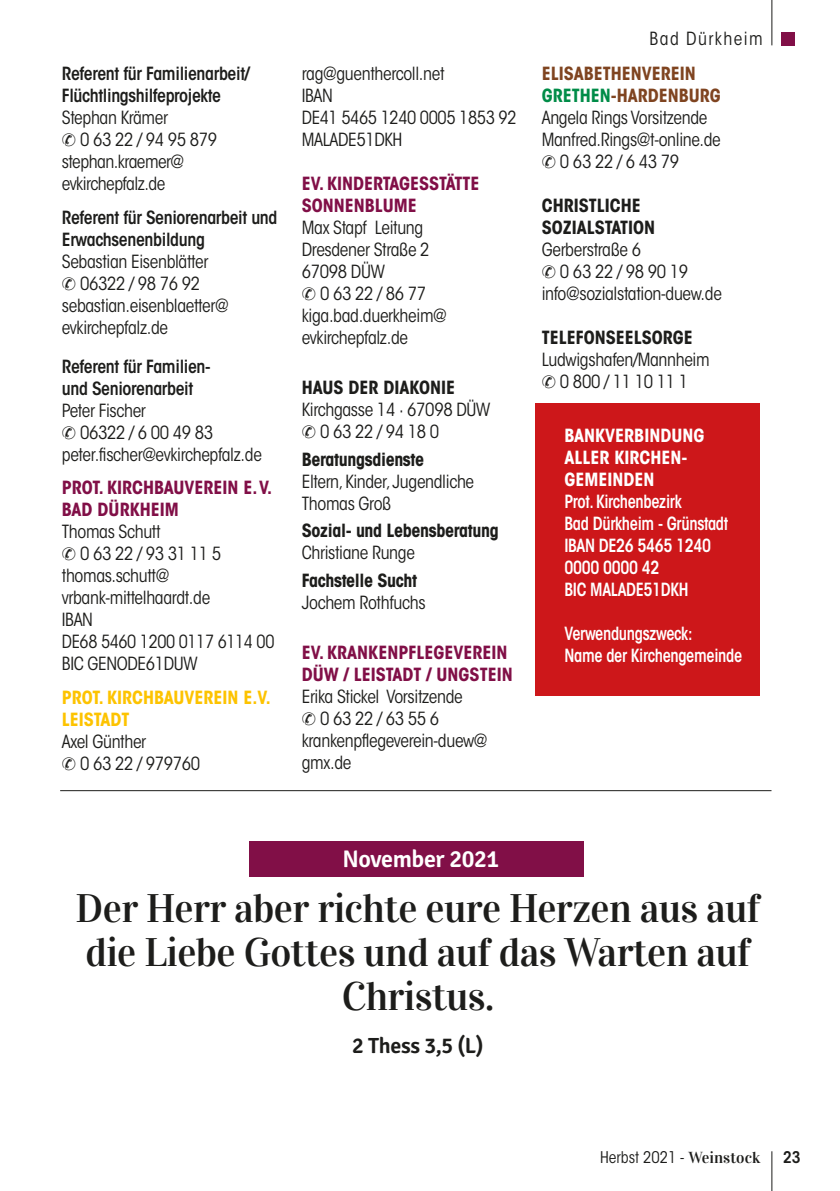
<style>
.page{position:relative;width:840px;height:1191px;background:#fff}
.page>*{position:absolute;margin:0;border:0;box-sizing:border-box;transform-origin:0 0}
.t1{font:40px/44px "Vidaloka";letter-spacing:-.015em;color:#1d1d1b;text-align:center}
.t2{font:600 24px "Signika";letter-spacing:-.015em;color:#fff}
.t3{font:600 22px "Signika";letter-spacing:-.015em;color:#1d1d1b}
.t4{font:condensed 18px/22px "ITC Avant Garde Std";letter-spacing:-.02em;color:#1d1d1b}
.t5{font:600 condensed 18px/22px "ITC Avant Garde Std";letter-spacing:-.02em;color:#1d1d1b}
.t6{font:600 condensed 18px/22px "ITC Avant Garde Std";letter-spacing:-.02em;color:#fff;scale:.92 1}
.t7{font:700 condensed 18px/22px "ITC Avant Garde Std";color:#810f47}
.t8{font:700 condensed 18px/22px "ITC Avant Garde Std";color:#1d1d1b}
.t9{font:700 condensed 18px "ITC Avant Garde Std";letter-spacing:-.02em;color:#1d1d1b}
.t10{font:700 condensed 18px/22px "ITC Avant Garde Std";color:#fff}
.t11{font:700 condensed 18px "ITC Avant Garde Std";color:#7f4420}
.t12{font:700 condensed 18px/22px "ITC Avant Garde Std";color:#fdc300}
.t13{font:condensed 18px "ITC Avant Garde Std";letter-spacing:.08em;color:#1d1d1b}
.t14{font:condensed 16px "ITC Avant Garde Std";color:#1d1d1b}
.t15{font:600 condensed 16px "ITC Avant Garde Std";color:#1d1d1b}
.s1{color:#008c48}
.s2{font-family:"Vidaloka";font-stretch:normal}
</style>
<div class="page">
<hr style="left:771px;top:1151px;width:1px;height:40px;background:#1d1d1b">
<div style="left:780px;top:32px;width:13px;height:13px;background:#810f47"></div>
<hr style="left:771px;top:0;width:1px;height:45px;background:#1d1d1b">
<div style="left:534px;top:403px;width:225px;height:292px;background:#cd171a"></div>
<hr style="left:60px;top:790px;width:711px;height:1px;background:#1d1d1b">
<div style="left:248px;top:840px;width:335px;height:36px;background:#810f47"></div>
<p class="t5" style="left:62px;top:63px;width:189px">Referent für Familienarbeit/<br>Flüchtlingshilfeprojekte</p>
<p class="t4" style="left:62px;top:107px;width:108px">Stephan Krämer</p>
<p class="t4" style="left:80px;top:129px;width:139px">0 63 22 / 94 95 879</p>
<p class="t4" style="left:62px;top:151px;width:124px">stephan.kraemer@</p>
<p class="t4" style="left:62px;top:173px;width:105px">evkirchepfalz.de</p>
<p class="t5" style="left:62px;top:206px;width:217px">Referent für Seniorenarbeit und<br>Erwachsenenbildung</p>
<p class="t4" style="left:62px;top:250px;width:148px">Sebastian Eisenblätter</p>
<p class="t4" style="left:80px;top:272px;width:122px">06322 / 98 76 92</p>
<p class="t4" style="left:62px;top:294px;width:168px">sebastian.eisenblaetter@</p>
<p class="t4" style="left:62px;top:316px;width:108px">evkirchepfalz.de</p>
<p class="t5" style="left:62px;top:355px;width:150px">Referent für Familien&shy;und Seniorenarbeit</p>
<p class="t4" style="left:62px;top:399px;width:85px">Peter Fischer</p>
<p class="t4" style="left:80px;top:421px;width:135px">06322 / 6 00 49 83</p>
<p class="t4" style="left:62px;top:443px;width:201px">peter.fischer@evkirchepfalz.de</p>
<p class="t7" style="left:62px;top:476px;width:212px">PROT. KIRCHBAUVEREIN E. V.<br>BAD DÜRKHEIM</p>
<p class="t4" style="left:62px;top:520px;width:100px">Thomas Schutt</p>
<p class="t4" style="left:80px;top:542px;width:143px">0 63 22 / 93 31 11 5</p>
<p class="t4" style="left:62px;top:564px;width:109px">thomas.schutt@</p>
<p class="t4" style="left:62px;top:586px;width:150px">vrbank-mittelhaardt.de</p>
<p class="t4" style="left:62px;top:608px;width:33px">IBAN</p>
<p class="t4" style="left:62px;top:630px;width:214px">DE68 5460 1200 0117 6114 00</p>
<p class="t4" style="left:62px;top:652px;width:137px">BIC GENODE61DUW</p>
<p class="t12" style="left:62px;top:685px;width:210px">PROT. KIRCHBAUVEREIN E.V.<br>LEISTADT</p>
<p class="t4" style="left:80px;top:730px;width:122px;text-indent:-18px">Axel Günther<br>0 63 22 / 979760</p>
<p class="t4" style="left:301px;top:63px;width:216px">rag@guenthercoll.net<br>IBAN<br>DE41 5465 1240 0005 1853 92<br>MALADE51DKH</p>
<p class="t7" style="left:301px;top:172px;width:179px">EV. KINDERTAGESSTÄTTE<br>SONNENBLUME</p>
<p class="t4" style="left:301px;top:217px;width:129px">Max Stapf Leitung<br>Dresdener Straße 2<br>67098 DÜW</p>
<p class="t4" style="left:301px;top:283px;width:146px;text-indent:18px">0 63 22 / 86 77 kiga.bad.duerkheim@ evkirchepfalz.de</p>
<p class="t8" style="left:301px;top:376px;width:155px">HAUS DER DIAKONIE</p>
<p class="t4" style="left:320px;top:398px;width:172px;text-indent:-18px">Kirchgasse 14 · 67098 DÜW<br>0 63 22 / 94 18 0</p>
<p class="t9" style="left:301px;top:447px;width:124px">Beratungsdienste</p>
<p class="t4" style="left:301px;top:470px;width:174px">Eltern, Kinder, Jugendliche<br>Thomas Groß</p>
<p class="t9" style="left:301px;top:519px;width:198px">Sozial- und Lebensberatung</p>
<p class="t4" style="left:301px;top:542px;width:115px">Christiane Runge</p>
<p class="t9" style="left:301px;top:569px;width:117px">Fachstelle Sucht</p>
<p class="t4" style="left:301px;top:591px;width:125px">Jochem Rothfuchs</p>
<p class="t7" style="left:301px;top:641px;width:212px">EV. KRANKENPFLEGEVEREIN<br>DÜW / LEISTADT / UNGSTEIN</p>
<p class="t4" style="left:301px;top:685px;width:162px">Erika Stickel Vorsitzende</p>
<p class="t4" style="left:320px;top:707px;width:121px">0 63 22 / 63 55 6</p>
<p class="t4" style="left:301px;top:729px;width:187px">krankenpflegeverein-duew@</p>
<p class="t4" style="left:301px;top:751px;width:51px">gmx.de</p>
<p class="t13" style="left:649px;top:28px;width:115px">Bad Dürkheim</p>
<p class="t11" style="left:541px;top:62px;width:156px">ELISABETHENVEREIN</p>
<p class="t11" style="left:541px;top:84px;width:180px"><span class="s1">GRETHEN</span>-HARDENBURG</p>
<p class="t4" style="left:541px;top:107px;width:167px">Angela Rings Vorsitzende</p>
<p class="t4" style="left:541px;top:129px;width:180px">Manfred.Rings@t-online.de</p>
<p class="t4" style="left:559px;top:151px;width:121px">0 63 22 / 6 43 79</p>
<p class="t8" style="left:541px;top:194px;width:115px">CHRISTLICHE<br>SOZIALSTATION</p>
<p class="t4" style="left:541px;top:239px;width:101px">Gerberstraße 6</p>
<p class="t4" style="left:559px;top:261px;width:130px">0 63 22 / 98 90 19</p>
<p class="t4" style="left:541px;top:283px;width:181px">info@sozialstation-duew.de</p>
<p class="t8" style="left:541px;top:326px;width:152px">TELEFONSEELSORGE</p>
<p class="t4" style="left:541px;top:349px;width:169px;text-align:center">Ludwigshafen/Mannheim<br>0 800 / 11 10 11 1</p>
<p class="t10" style="left:564px;top:424px;width:141px">BANKVERBINDUNG<br>ALLER KIRCHEN-<br>GEMEINDEN</p>
<p class="t6" style="left:564px;top:491px;width:179px">Prot. Kirchenbezirk<br>Bad Dürkheim - Grünstadt<br>IBAN DE26 5465 1240<br>0000 0000 42<br>BIC MALADE51DKH</p>
<p class="t6" style="left:564px;top:623px;width:194px">Verwendungszweck:<br>Name der Kirchengemeinde</p>
<h2 class="t2" style="left:342px;top:844px;width:158px">November 2021</h2>
<h1 class="t1" style="left:76px;top:886px;width:685px">Der Herr aber richte eure Herzen aus auf die Liebe Gottes und auf das Warten auf<br>Christus.</h1>
<p class="t3" style="left:352px;top:1032px;width:133px">2 Thess 3,5 (L)</p>
<p class="t14" style="left:599px;top:1147px;width:162px">Herbst 2021 - <span class="s2">Weinstock</span></p>
<p class="t15" style="left:782px;top:1147px;width:19px">23</p>
</div>
